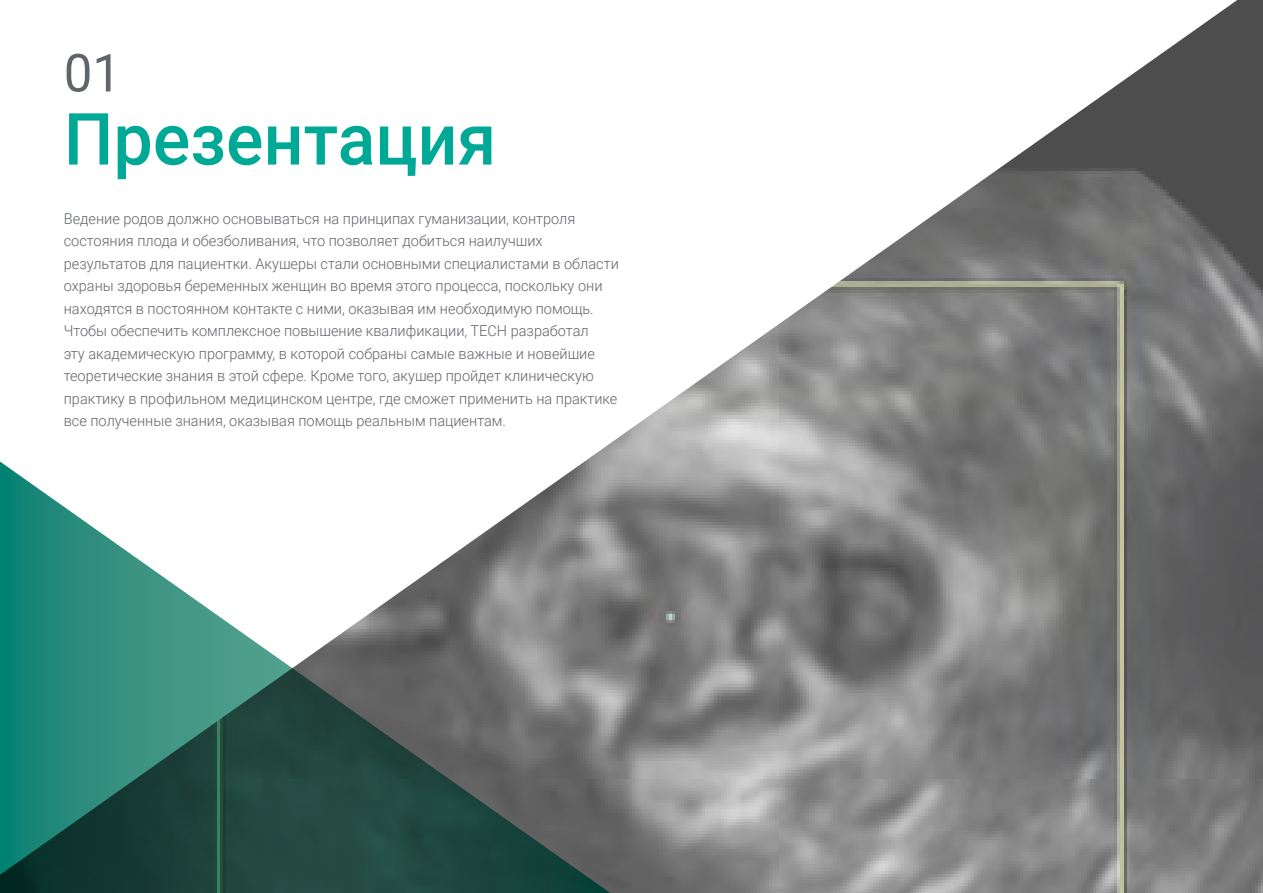
<style>
.page{position:relative;width:1263px;height:893px;background:#fff}
.page>*{position:absolute;margin:0;border:0;box-sizing:border-box;transform-origin:0 0}
.t1{font:500 72px "Roboto";color:#00a996}
.t2{font:52.5px "Roboto";color:#61646a}
.t3{font:300 15px/22.5px "Roboto";color:#61646a}
</style>
<div class="page">
<img style="left:607px;top:0;width:656px;height:893px">
<svg style="left:0;top:446px;width:640px;height:447px"></svg>
<h2 class="t2" style="left:64px;top:36px;width:59px">01</h2>
<h1 class="t1" style="left:64px;top:89px;width:434px">Презентация</h1>
<p class="t3" style="left:64px;top:207px;width:557px">Ведение родов должно основываться на принципах гуманизации, контроля состояния плода и обезболивания, что позволяет добиться наилучших результатов для пациентки. Акушеры стали основными специалистами в области охраны здоровья беременных женщин во время этого процесса, поскольку они находятся в постоянном контакте с ними, оказывая им необходимую помощь.<br>Чтобы обеспечить комплексное повышение квалификации, TECH разработал<br>эту академическую программу, в которой собраны самые важные и новейшие теоретические знания в этой сфере. Кроме того, акушер пройдет клиническую практику в профильном медицинском центре, где сможет применить на практике все полученные знания, оказывая помощь реальным пациентам.</p>
</div>
